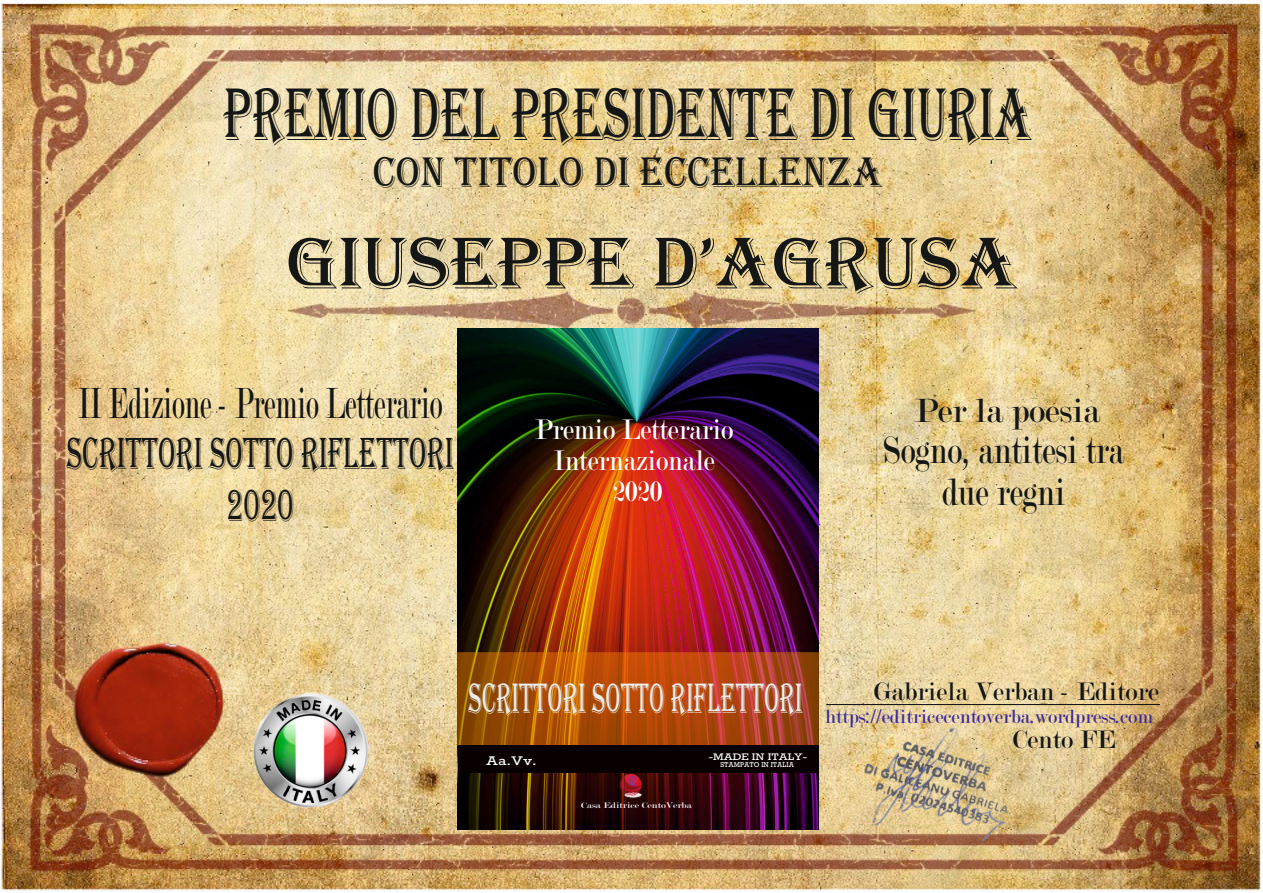
<style>
.page{position:relative;width:1263px;height:893px;background:#fff}
.page>*{position:absolute;margin:0;border:0;box-sizing:border-box;transform-origin:0 0}
.t1{font:77.1px "Algerian";color:#151616;scale:.65 1}
.t2{font:75.75px "Algerian";color:#151616}
.t3{font:46.5px/51.8px "Algerian";color:#151616;text-align:center;scale:.61 1}
.t4{font:46.5px "Modern";color:#151616;scale:.61 1}
.t5{font:44.25px "Algerian";color:#151616;scale:.9 1}
.t6{font:43.95px "Algerian";color:#ececec;scale:.56 1}
.t7{font:40.8px/41.7px "Modern";color:#151616;text-align:center;scale:.81 1}
.t8{font:35.85px "Modern";color:#151616}
.t9{font:30.3px/31px "Modern";color:#fff;text-align:center;scale:.9 1}
.t10{font:27px "Modern";color:#151616}
.t11{font:20.4px "Modern";color:#3c2b99}
.t12{font:11.7px "Rockwell Nova";color:#fff;scale:1.24 1}
.t13{font:8.85px "Rockwell Nova";color:#fff;scale:1.24 1}
.t14{font:8.7px "Modern";color:#fff;scale:1.24 1}
.t15{font:6.6px "Rockwell Nova";color:#fff}
.s1{font-family:"Times New Roman";font-weight:700}
</style>
<div class="page">
<img style="left:0;top:1px;width:1262px;height:890px">
<img style="left:252px;top:694px;width:116px;height:115px">
<div style="left:297px;top:754px;width:19px;height:10px;background:#fff"></div>
<hr style="left:826px;top:704px;width:334px;height:1px;background:#151616">
<img style="left:458px;top:329px;width:360px;height:500px">
<img style="left:613px;top:775px;width:37px;height:23px">
<svg style="left:628px;top:776px;width:8px;height:10px"></svg>
<img style="left:458px;top:653px;width:360px;height:92px">
<div style="left:458px;top:745px;width:360px;height:28px;background:#080001"></div>
<svg style="left:458px;top:785px;width:1px;height:14px"></svg>
<img style="left:859px;top:725px;width:152px;height:116px">
<h1 class="t1" style="left:223px;top:72px;width:1246px">PREMIO DEL PRESIDENTE DI GIURIA</h1>
<h3 class="t5" style="left:373px;top:147px;width:567px">CON TITOLO DI ECCELLENZA</h3>
<h2 class="t2" style="left:287px;top:221px;width:732px">GIUSEPPE D’AGRUSA</h2>
<h3 class="t4" style="left:78px;top:387px;width:599px">II Edizione - Premio Letterario</h3>
<h3 class="t3" style="left:67px;top:427px;width:636px">SCRITTORI SOTTO RIFLETTORI<br>2020</h3>
<h3 class="t7" style="left:883px;top:433px;width:299px">Sogno, antitesi tra due regni</h3>
<h3 class="t8" style="left:915px;top:398px;width:187px">Per la poesia</h3>
<h3 class="t9" style="left:535px;top:416px;width:222px">Premio Letterario<br>Internazionale<br>2020</h3>
<h3 class="t6" style="left:469px;top:673px;width:598px">SCRITTORI SOTTO RIFLETTORI</h3>
<p class="t13" style="left:709px;top:753px;width:81px">-MADE IN ITALY-</p>
<p class="t15" style="left:720px;top:762px;width:75px">STAMPATO IN ITALIA</p>
<p class="t14" style="left:581px;top:802px;width:91px">Casa Editrice CentoVerba</p>
<p class="t12" style="left:486px;top:756px;width:42px">Aa.Vv.</p>
<h3 class="t10" style="left:874px;top:683px;width:287px">Gabriela Verban - Editore</h3>
<p class="t11" style="left:825px;top:710px;width:330px">https:<span class="s1">//</span>editricecentoverba.wordpress.com</p>
<h3 class="t10" style="left:1013px;top:730px;width:104px">Cento FE</h3>
</div>
